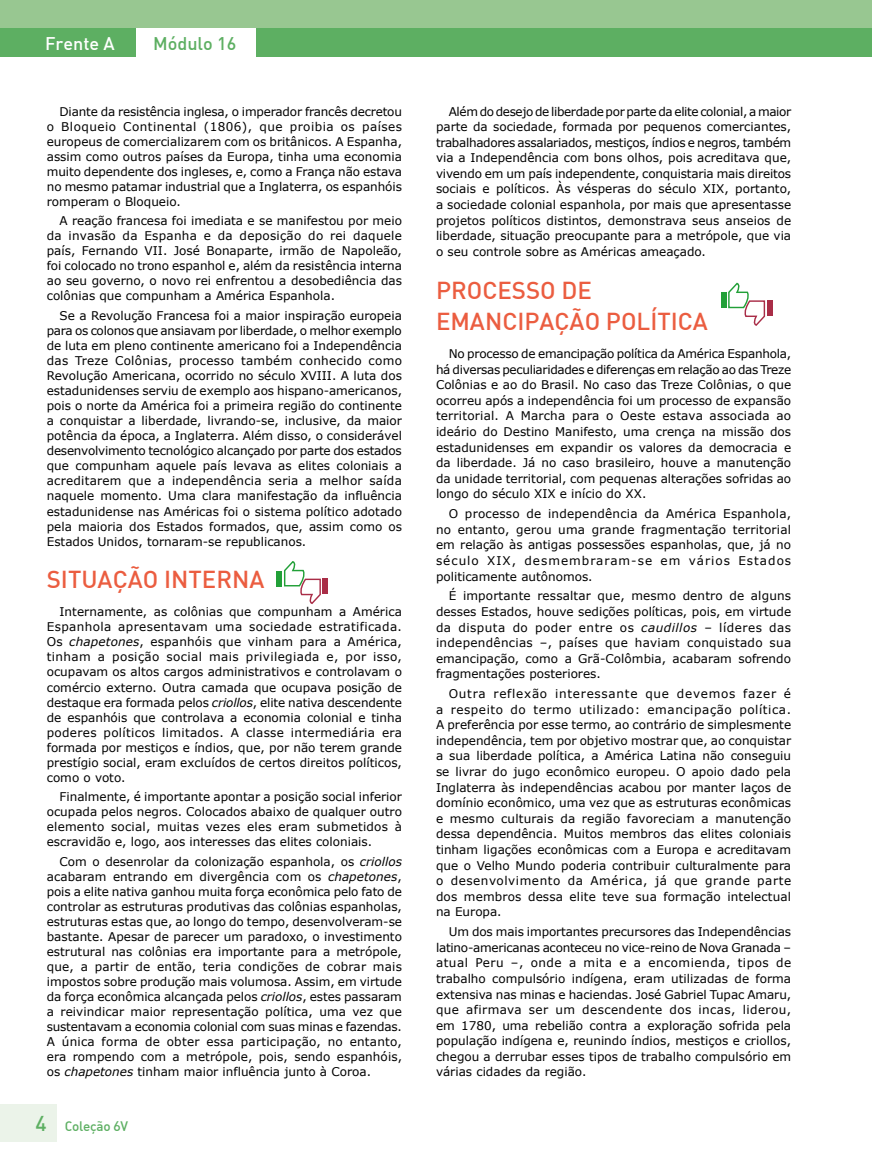
<style>
.page{position:relative;width:872px;height:1170px;background:#fff}
.page>*{position:absolute;margin:0;border:0;box-sizing:border-box;transform-origin:0 0}
.t1{font:500 24px/30.6px "DIN";color:#eb5d40}
.t2{font:500 18px "DIN";color:#5daf62}
.t3{font:500 18px "DIN";color:#fff}
.t4{font:500 13.5px "DIN Alternate";letter-spacing:-.02em;color:#5daf62}
.t5{font:12px/15px "Verdana";color:#000;text-align:justify}
.s1{font-style:italic}
.s2{font-family:"DIN";font-size:21px}
</style>
<div class="page">
<div style="left:0;top:28px;width:136px;height:28px;background:#5daf62"></div>
<div style="left:256px;top:28px;width:616px;height:28px;background:#5daf62"></div>
<div style="left:0;top:0;width:872px;height:28px;background:#98c791"></div>
<div style="left:0;top:1104px;width:57px;height:37px;background:#ebf3e9"></div>
<div style="left:276px;top:571px;width:6px;height:15px;background:#22a038"></div>
<svg style="left:284px;top:561px;width:37px;height:43px"></svg>
<div style="left:322px;top:578px;width:6px;height:16px;background:#a92d47"></div>
<div style="left:720px;top:293px;width:6px;height:15px;background:#22a038"></div>
<svg style="left:728px;top:283px;width:38px;height:43px"></svg>
<div style="left:766px;top:300px;width:6px;height:16px;background:#a92d47"></div>
<h2 class="t3" style="left:45px;top:32px;width:71px">Frente A</h2>
<h2 class="t2" style="left:153px;top:32px;width:85px">Módulo 16</h2>
<p class="t5" style="left:47px;top:103px;width:357px;text-indent:13px">Diante da resistência inglesa, o imperador francês decretou o Bloqueio Continental (1806), que proibia os países europeus de comercializarem com os britânicos. A Espanha, assim como outros países da Europa, tinha uma economia muito dependente dos ingleses, e, como a França não estava no mesmo patamar industrial que a Inglaterra, os espanhóis romperam o Bloqueio.</p>
<p class="t5" style="left:47px;top:213px;width:357px;text-indent:13px">A reação francesa foi imediata e se manifestou por meio da invasão da Espanha e da deposição do rei daquele país, Fernando VII. José Bonaparte, irmão de Napoleão, foi colocado no trono espanhol e, além da resistência interna ao seu governo, o novo rei enfrentou a desobediência das colônias que compunham a América Espanhola.</p>
<p class="t5" style="left:47px;top:308px;width:357px;text-indent:13px">Se a Revolução Francesa foi a maior inspiração europeia para os colonos que ansiavam por liberdade, o melhor exemplo de luta em pleno continente americano foi a Independência das Treze Colônias, processo também conhecido como Revolução Americana, ocorrido no século XVIII. A luta dos estadunidenses serviu de exemplo aos hispano-americanos, pois o norte da América foi a primeira região do continente a conquistar a liberdade, livrando-se, inclusive, da maior potência da época, a Inglaterra. Além disso, o considerável desenvolvimento tecnológico alcançado por parte dos estados que compunham aquele país levava as elites coloniais a acreditarem que a independência seria a melhor saída naquele momento. Uma clara manifestação da influência estadunidense nas Américas foi o sistema político adotado pela maioria dos Estados formados, que, assim como os Estados Unidos, tornaram-se republicanos.</p>
<h1 class="t1" style="left:47px;top:563px;width:219px">SITUAÇÃO INTERNA</h1>
<p class="t5" style="left:47px;top:604px;width:357px;text-indent:13px">Internamente, as colônias que compunham a América Espanhola apresentavam uma sociedade estratificada.<br>Os <span class="s1">chapetones</span>, espanhóis que vinham para a América, tinham a posição social mais privilegiada e, por isso, ocupavam os altos cargos administrativos e controlavam o comércio externo. Outra camada que ocupava posição de destaque era formada pelos <span class="s1">criollos</span>, elite nativa descendente de espanhóis que controlava a economia colonial e tinha poderes políticos limitados. A classe intermediária era formada por mestiços e índios, que, por não terem grande prestígio social, eram excluídos de certos direitos políticos, como o voto.</p>
<p class="t5" style="left:47px;top:789px;width:357px;text-indent:13px">Finalmente, é importante apontar a posição social inferior ocupada pelos negros. Colocados abaixo de qualquer outro elemento social, muitas vezes eles eram submetidos à escravidão e, logo, aos interesses das elites coloniais.</p>
<p class="t5" style="left:47px;top:853px;width:357px;text-indent:13px">Com o desenrolar da colonização espanhola, os <span class="s1">criollos </span>acabaram entrando em divergência com os <span class="s1">chapetones</span>, pois a elite nativa ganhou muita força econômica pelo fato de controlar as estruturas produtivas das colônias espanholas, estruturas estas que, ao longo do tempo, desenvolveram-se bastante. Apesar de parecer um paradoxo, o investimento estrutural nas colônias era importante para a metrópole, que, a partir de então, teria condições de cobrar mais impostos sobre produção mais volumosa. Assim, em virtude da força econômica alcançada pelos <span class="s1">criollos</span>, estes passaram a reivindicar maior representação política, uma vez que sustentavam a economia colonial com suas minas e fazendas.<br>A única forma de obter essa participação, no entanto, era rompendo com a metrópole, pois, sendo espanhóis, os <span class="s1">chapetones</span> tinham maior influência junto à Coroa.</p>
<p class="t4" style="left:36px;top:1117px;width:94px"><span class="s2">4</span> Coleção 6V</p>
<p class="t5" style="left:436px;top:103px;width:357px;line-height:15.6px;text-indent:13px">Além do desejo de liberdade por parte da elite colonial, a maior parte da sociedade, formada por pequenos comerciantes, trabalhadores assalariados, mestiços, índios e negros, também via a Independência com bons olhos, pois acreditava que, vivendo em um país independente, conquistaria mais direitos sociais e políticos. Às vésperas do século XIX, portanto, a sociedade colonial espanhola, por mais que apresentasse projetos políticos distintos, demonstrava seus anseios de liberdade, situação preocupante para a metrópole, que via o seu controle sobre as Américas ameaçado.</p>
<h1 class="t1" style="left:436px;top:274px;width:273px">PROCESSO DE<br>EMANCIPAÇÃO POLÍTICA</h1>
<p class="t5" style="left:436px;top:346px;width:357px;line-height:15.6px;text-indent:13px">No processo de emancipação política da América Espanhola, há diversas peculiaridades e diferenças em relação ao das Treze Colônias e ao do Brasil. No caso das Treze Colônias, o que ocorreu após a independência foi um processo de expansão territorial. A Marcha para o Oeste estava associada ao ideário do Destino Manifesto, uma crença na missão dos estadunidenses em expandir os valores da democracia e da liberdade. Já no caso brasileiro, houve a manutenção da unidade territorial, com pequenas alterações sofridas ao longo do século XIX e início do XX.</p>
<p class="t5" style="left:436px;top:506px;width:357px;line-height:15.6px;text-indent:13px">O processo de independência da América Espanhola, no entanto, gerou uma grande fragmentação territorial em relação às antigas possessões espanholas, que, já no século XIX, desmembraram-se em vários Estados politicamente autônomos.</p>
<p class="t5" style="left:436px;top:588px;width:357px;line-height:15.6px;text-indent:13px">É importante ressaltar que, mesmo dentro de alguns desses Estados, houve sedições políticas, pois, em virtude da disputa do poder entre os <span class="s1">caudillos</span> – líderes das independências –, países que haviam conquistado sua emancipação, como a Grã-Colômbia, acabaram sofrendo fragmentações posteriores.</p>
<p class="t5" style="left:436px;top:685px;width:357px;line-height:15.6px;text-indent:13px">Outra reflexão interessante que devemos fazer é a respeito do termo utilizado: emancipação política.<br>A preferência por esse termo, ao contrário de simplesmente independência, tem por objetivo mostrar que, ao conquistar a sua liberdade política, a América Latina não conseguiu se livrar do jugo econômico europeu. O apoio dado pela Inglaterra às independências acabou por manter laços de domínio econômico, uma vez que as estruturas econômicas e mesmo culturais da região favoreciam a manutenção dessa dependência. Muitos membros das elites coloniais tinham ligações econômicas com a Europa e acreditavam que o Velho Mundo poderia contribuir culturalmente para o desenvolvimento da América, já que grande parte dos membros dessa elite teve sua formação intelectual na Europa.</p>
<p class="t5" style="left:436px;top:923px;width:357px;line-height:15.6px;text-indent:13px">Um dos mais importantes precursores das Independências latino-americanas aconteceu no vice-reino de Nova Granada – atual Peru –, onde a mita e a encomienda, tipos de trabalho compulsório indígena, eram utilizadas de forma extensiva nas minas e haciendas. José Gabriel Tupac Amaru, que afirmava ser um descendente dos incas, liderou, em 1780, uma rebelião contra a exploração sofrida pela população indígena e, reunindo índios, mestiços e criollos, chegou a derrubar esses tipos de trabalho compulsório em várias cidades da região.</p>
</div>
